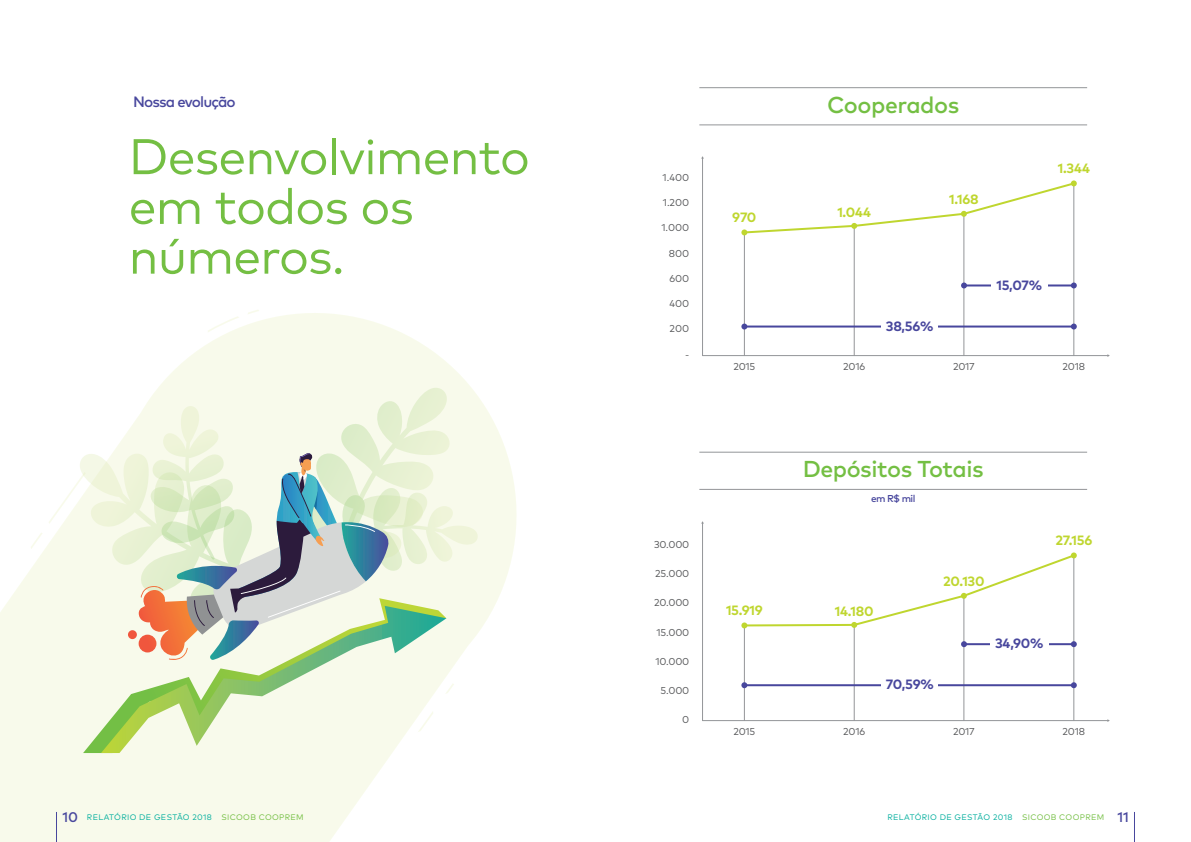
<style>
.page{position:relative;width:1191px;height:842px;background:#fff}
.page>*{position:absolute;margin:0;border:0;box-sizing:border-box;transform-origin:0 0}
.t1{font:50px/49.7px "Mark Pro";letter-spacing:-.02em;color:#74bf43}
.t2{font:500 23px "Mark Pro";letter-spacing:-.02em;color:#74bf43}
.t3{font:500 15px "Mark Pro";letter-spacing:-.06em;color:#48479d}
.t4{font:700 13.5px "Mark Pro";letter-spacing:-.02em;color:#bfd62f}
.t5{font:700 13.5px "Mark Pro";letter-spacing:-.02em;color:#48479d}
.t6{font:10px "Mark Pro";letter-spacing:-.02em;color:#57585a}
.t7{font:500 10px "Mark Pro";color:#48479d}
.t8{font:8px "Mark Pro";letter-spacing:.04em;color:#00ae9d}
.s1{font-weight:500;font-size:14px;color:#48479d}
.s2{color:#74bf43}
</style>
<div class="page">
<hr style="left:702px;top:523px;width:1px;height:198px;background:#939598">
<hr style="left:744px;top:626px;width:1px;height:95px;background:#939598">
<hr style="left:854px;top:625px;width:1px;height:96px;background:#939598">
<hr style="left:963px;top:596px;width:1px;height:125px;background:#939598">
<hr style="left:1073px;top:555px;width:1px;height:166px;background:#939598">
<hr style="left:702px;top:720px;width:405px;height:1px;background:#939598">
<svg style="left:741px;top:552px;width:335px;height:76px"></svg>
<svg style="left:1070px;top:682px;width:6px;height:6px"></svg>
<svg style="left:741px;top:682px;width:6px;height:6px"></svg>
<hr style="left:745px;top:684px;width:329px;height:2px;background:#48479d">
<div style="left:881px;top:671px;width:57px;height:25px;background:#fff"></div>
<svg style="left:961px;top:641px;width:6px;height:6px"></svg>
<svg style="left:1070px;top:641px;width:6px;height:6px"></svg>
<hr style="left:964px;top:643px;width:110px;height:2px;background:#48479d">
<div style="left:990px;top:630px;width:58px;height:25px;background:#fff"></div>
<hr style="left:702px;top:158px;width:1px;height:198px;background:#939598">
<hr style="left:744px;top:233px;width:1px;height:123px;background:#939598">
<hr style="left:854px;top:226px;width:1px;height:130px;background:#939598">
<hr style="left:963px;top:214px;width:1px;height:142px;background:#939598">
<hr style="left:1073px;top:183px;width:1px;height:173px;background:#939598">
<hr style="left:702px;top:355px;width:405px;height:1px;background:#939598">
<svg style="left:741px;top:180px;width:335px;height:55px"></svg>
<svg style="left:1070px;top:324px;width:6px;height:5px"></svg>
<svg style="left:741px;top:324px;width:6px;height:5px"></svg>
<hr style="left:745px;top:326px;width:329px;height:2px;background:#48479d">
<div style="left:881px;top:312px;width:57px;height:26px;background:#fff"></div>
<svg style="left:961px;top:282px;width:6px;height:6px"></svg>
<svg style="left:1070px;top:282px;width:6px;height:6px"></svg>
<hr style="left:964px;top:284px;width:110px;height:2px;background:#48479d">
<div style="left:991px;top:271px;width:56px;height:26px;background:#fff"></div>
<hr style="left:699px;top:452px;width:388px;height:1px;background:#939598">
<hr style="left:699px;top:87px;width:388px;height:1px;background:#939598">
<hr style="left:699px;top:489px;width:388px;height:1px;background:#939598">
<hr style="left:699px;top:125px;width:388px;height:1px;background:#939598">
<svg style="left:0;top:313px;width:516px;height:529px;fill:#f8faeb"></svg>
<svg style="left:247px;top:310px;width:12px;height:5px"></svg>
<svg style="left:208px;top:316px;width:31px;height:17px"></svg>
<svg style="left:446px;top:683px;width:8px;height:11px"></svg>
<svg style="left:31px;top:388px;width:447px;height:273px;background:#e3ebdd"></svg>
<svg style="left:83px;top:598px;width:363px;height:155px;background:#e6e4cf"></svg>
<svg style="left:101px;top:606px;width:345px;height:147px;background:#dae4c6"></svg>
<hr style="left:56px;top:812px;width:1px;height:30px;background:#48479d">
<hr style="left:1134px;top:812px;width:1px;height:30px;background:#48479d">
<p class="t3" style="left:133px;top:90px;width:104px">Nossa evolução</p>
<p class="t1" style="left:129px;top:128px;width:403px">Desenvolvimento</p>
<p class="t1" style="left:129px;top:177px;width:287px">em todos os números.</p>
<p class="t6" style="left:662px;top:170px;width:28px">1.400</p>
<p class="t6" style="left:663px;top:195px;width:28px">1.200</p>
<p class="t6" style="left:661px;top:220px;width:29px">1.000</p>
<p class="t6" style="left:669px;top:246px;width:22px">800</p>
<p class="t6" style="left:669px;top:271px;width:21px">600</p>
<p class="t6" style="left:669px;top:296px;width:21px">400</p>
<p class="t6" style="left:669px;top:321px;width:21px">200</p>
<p class="t6" style="left:685px;top:346px;width:6px">-</p>
<p class="t6" style="left:654px;top:537px;width:37px">30.000</p>
<p class="t6" style="left:655px;top:566px;width:36px">25.000</p>
<p class="t6" style="left:654px;top:595px;width:37px">20.000</p>
<p class="t6" style="left:656px;top:625px;width:34px">15.000</p>
<p class="t6" style="left:655px;top:654px;width:35px">10.000</p>
<p class="t6" style="left:660px;top:683px;width:30px">5.000</p>
<p class="t6" style="left:682px;top:712px;width:9px">0</p>
<p class="t4" style="left:732px;top:207px;width:26px">970</p>
<p class="t2" style="left:827px;top:87px;width:134px">Cooperados</p>
<p class="t4" style="left:837px;top:202px;width:35px">1.044</p>
<p class="t4" style="left:949px;top:189px;width:31px">1.168</p>
<p class="t4" style="left:1057px;top:158px;width:34px">1.344</p>
<p class="t5" style="left:886px;top:316px;width:49px">38,56%</p>
<p class="t5" style="left:996px;top:275px;width:47px">15,07%</p>
<p class="t6" style="left:733px;top:359px;width:23px">2015</p>
<p class="t6" style="left:843px;top:359px;width:23px">2016</p>
<p class="t6" style="left:953px;top:359px;width:23px">2017</p>
<p class="t6" style="left:1062px;top:359px;width:24px">2018</p>
<p class="t2" style="left:802px;top:452px;width:183px">Depósitos Totais</p>
<p class="t7" style="left:871px;top:491px;width:46px">em R$ mil</p>
<p class="t4" style="left:726px;top:600px;width:38px">15.919</p>
<p class="t4" style="left:834px;top:601px;width:40px">14.180</p>
<p class="t4" style="left:943px;top:571px;width:43px">20.130</p>
<p class="t4" style="left:1055px;top:530px;width:38px">27.156</p>
<p class="t5" style="left:885px;top:674px;width:49px">70,59%</p>
<p class="t5" style="left:995px;top:633px;width:50px">34,90%</p>
<p class="t6" style="left:733px;top:724px;width:23px">2015</p>
<p class="t6" style="left:843px;top:724px;width:23px">2016</p>
<p class="t6" style="left:953px;top:724px;width:23px">2017</p>
<p class="t6" style="left:1062px;top:724px;width:24px">2018</p>
<p class="t8" style="left:63px;top:811px;width:243px"><span class="s1">10</span> RELATÓRIO DE GESTÃO 2018 <span class="s2">SICOOB COOPREM</span></p>
<p class="t8" style="left:887px;top:811px;width:243px">RELATÓRIO DE GESTÃO 2018 <span class="s2">SICOOB COOPREM</span> <span class="s1">11</span></p>
</div>
